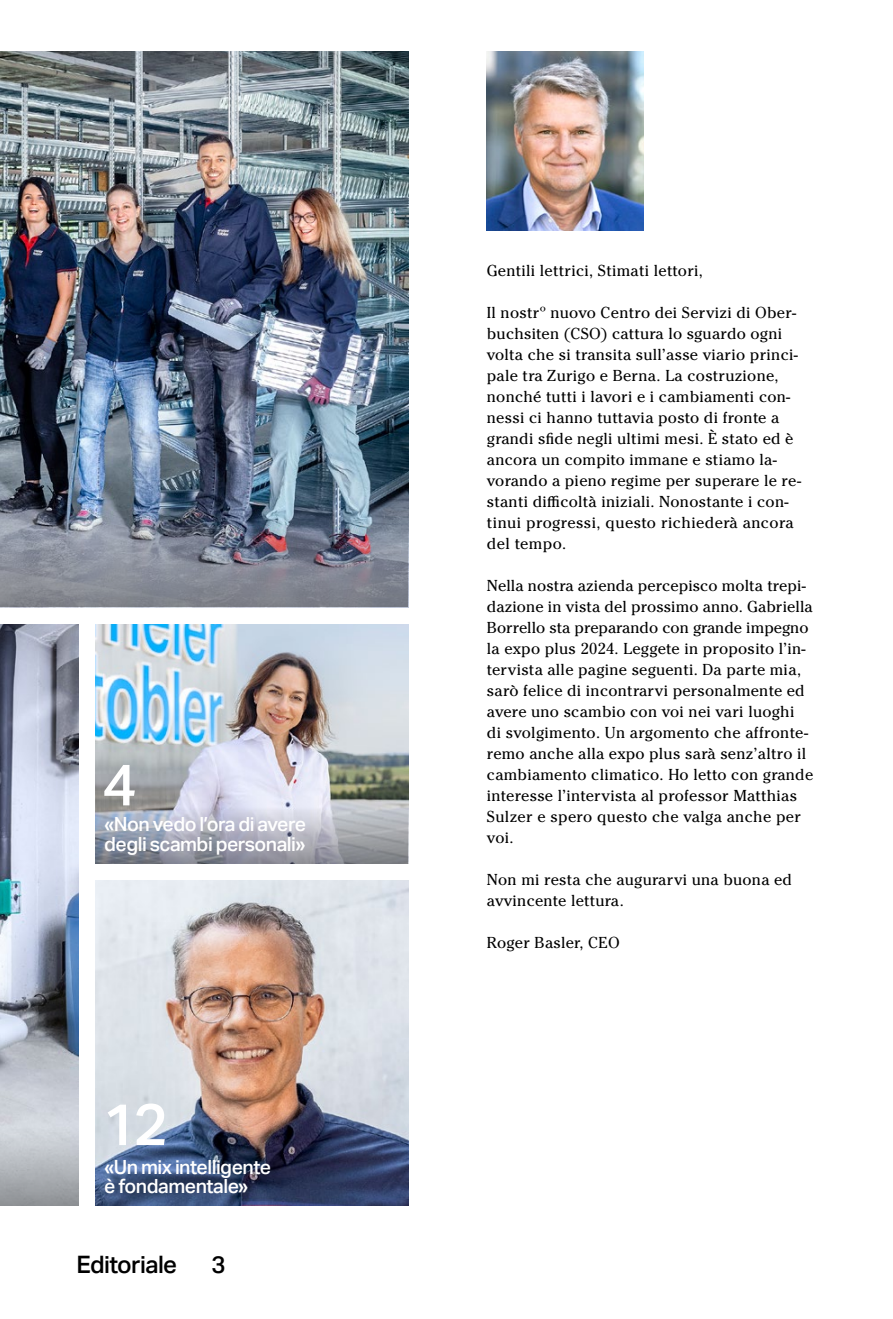
<style>
.page{position:relative;width:893px;height:1319px;background:#fff}
.page>*{position:absolute;margin:0;border:0;box-sizing:border-box;transform-origin:0 0}
._0_Titel{font:500 58.5px "Aktiv Grotesk";color:#fff}
.t1{font:500 24px "Aktiv Grotesk";letter-spacing:-.025em;color:#000}
._0_Inhaltsverzeichnis{font:500 19.5px/19.5px "Aktiv Grotesk";letter-spacing:-.025em;color:#fff}
.t2{font:15.75px/21px "Cheltenham Pro";letter-spacing:.015em;color:#000}
</style>
<div class="page">
<img style="left:96px;top:880px;width:312px;height:325px">
<img style="left:0;top:51px;width:408px;height:462px">
<img style="left:0;top:624px;width:79px;height:502px">
<img style="left:96px;top:624px;width:312px;height:182px">
<svg style="left:96px;top:806px;width:312px;height:57px;background:#a6a8b5"></svg>
<div style="left:0;top:1126px;width:79px;height:79px;background:linear-gradient(to bottom,#d9dee5,#8f9296)"></div>
<svg style="left:0;top:513px;width:408px;height:94px;background:#7e8290"></svg>
<img style="left:487px;top:51px;width:157px;height:179px">
<p class="_0_Titel" style="left:102px;top:750px;width:36px">4</p>
<p class="_0_Inhaltsverzeichnis" style="left:104px;top:814px;width:203px">«Non vedo l’ora di avere degli scambi personali»</p>
<p class="_0_Titel" style="left:102px;top:1090px;width:67px">12</p>
<p class="_0_Inhaltsverzeichnis" style="left:104px;top:1156px;width:168px">«Un mix intelligente è fondamentale»</p>
<p class="t1" style="left:77px;top:1249px;width:102px">Editoriale</p>
<p class="t1" style="left:211px;top:1249px;width:16px">3</p>
<p class="t2" style="left:487px;top:260px;width:218px">Gentili lettrici, Stimati lettori,</p>
<p class="t2" style="left:487px;top:302px;width:316px">Il nostrº nuovo Centro dei Servizi di Ober&shy;buchsiten (CSO) cattura lo sguardo ogni volta che si transita sull’asse viario princi&shy;pale tra Zurigo e Berna. La costruzione, nonché tutti i lavori e i cambiamenti con&shy;nessi ci hanno tuttavia posto di fronte a grandi sfide negli ultimi mesi. È stato ed è ancora un compito immane e stiamo la&shy;vorando a pieno regime per superare le re&shy;stanti difficoltà iniziali. Nonostante i con&shy;tinui progressi, questo richiederà ancora del tempo.</p>
<p class="t2" style="left:487px;top:575px;width:328px">Nella nostra azienda percepisco molta trepi&shy;dazione in vista del prossimo anno. Gabriella Borrello sta preparando con grande impegno la expo plus 2024. Leggete in proposito l’in&shy;tervista alle pagine seguenti. Da parte mia, sarò felice di incontrarvi personalmente ed avere uno scambio con voi nei vari luoghi<br>di svolgimento. Un argomento che affronte&shy;remo anche alla expo plus sarà senz’altro il cambiamento climatico. Ho letto con grande interesse l’intervista al professor Matthias Sulzer e spero questo che valga anche per voi.</p>
<p class="t2" style="left:487px;top:869px;width:307px">Non mi resta che augurarvi una buona ed avvincente lettura.</p>
<p class="t2" style="left:487px;top:932px;width:134px">Roger Basler, CEO</p>
</div>
